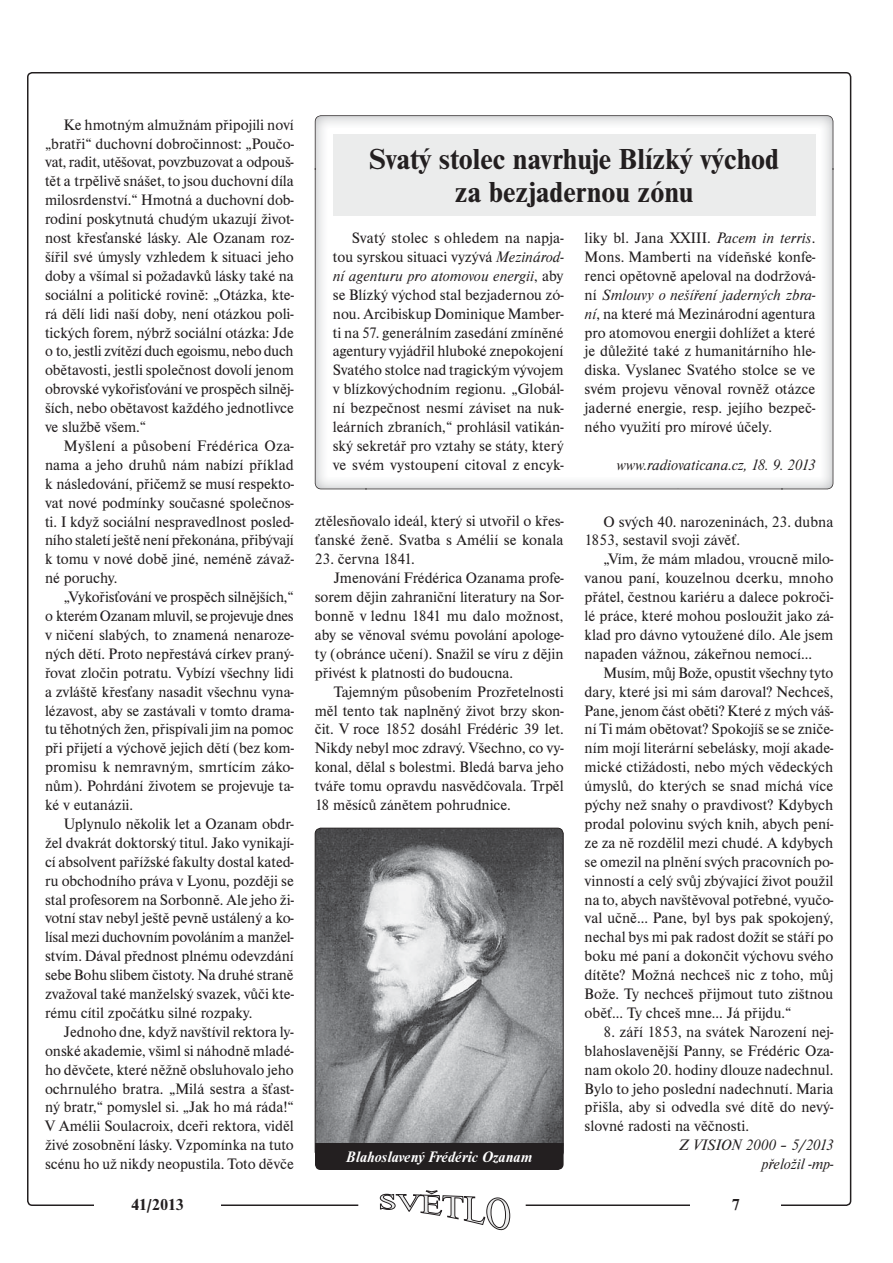
<style>
.page{position:relative;width:893px;height:1263px;background:#fff}
.page>*{position:absolute;margin:0;border:0;box-sizing:border-box;transform-origin:0 0}
.t1{font:700 30px/33px "Nimbus Rom DEE";color:#231f20;text-align:center}
.t2{font:700 16.5px "Nimbus Rom DEE";letter-spacing:-.03em;color:#231f20}
.t3{font:15.75px/18.9px "Nimbus Rom DEE";letter-spacing:-.005em;color:#231f20;text-align:justify}
.t4{font:italic 15.75px/18.9px "Nimbus Rom DEE";color:#231f20;text-align:right}
.t5{font:italic 700 15.75px "Nimbus Rom DEE";color:#fff}
.s1{font-style:italic}
</style>
<div class="page">
<svg style="left:379px;top:1190px;width:131px;height:41px"></svg>
<img style="left:315px;top:828px;width:248px;height:316px">
<div style="left:315px;top:828px;width:248px;height:330px;border:1px solid #231f20;border-radius:6px"></div>
<div style="left:315px;top:1144px;width:248px;height:26px;background:#231f20"></div>
<img style="left:315px;top:115px;width:518px;height:53px">
<img style="left:315px;top:168px;width:51px;height:321px">
<img style="left:781px;top:168px;width:52px;height:321px">
<img style="left:366px;top:487px;width:416px;height:2px">
<div style="left:333px;top:135px;width:482px;height:81px;background:#ebecec"></div>
<p class="t3" style="left:45px;top:116px;width:250px;text-indent:19px">Ke hmotným almužnám připojili noví „bratři“ duchovní dobročinnost: „Poučo&shy;vat, radit, utěšovat, povzbuzovat a odpouš&shy;tět a trpělivě snášet, to jsou duchovní díla milosrdenství.“ Hmotná a duchovní dob&shy;rodiní poskytnutá chudým ukazují život&shy;nost křesťanské lásky. Ale Ozanam roz&shy;šířil své úmysly vzhledem k situaci jeho doby a všímal si požadavků lásky také na sociální a politické rovině: „Otázka, kte&shy;rá dělí lidi naší doby, není otázkou poli&shy;tických forem, nýbrž sociální otázka: Jde o to, jestli zvítězí duch egoismu, nebo duch obětavosti, jestli společnost dovolí jenom obrovské vykořisťování ve prospěch silněj&shy;ších, nebo obětavost každého jednotlivce ve službě všem.“</p>
<p class="t3" style="left:45px;top:438px;width:250px;text-indent:19px">Myšlení a působení Frédérica Oza&shy;nama a jeho druhů nám nabízí příklad k následování, přičemž se musí respekto&shy;vat nové podmínky současné společnos&shy;ti. I když sociální nespravedlnost posled&shy;ního staletí ještě není překonána, přibývají k tomu v nové době jiné, neméně závaž&shy;né poruchy.</p>
<p class="t3" style="left:45px;top:589px;width:250px;text-indent:19px">„Vykořisťování ve prospěch silnějších,“ o kterém Ozanam mluvil, se projevuje dnes v ničení slabých, to znamená nenaroze&shy;ných dětí. Proto nepřestává církev praný&shy;řovat zločin potratu. Vybízí všechny lidi a zvláště křesťany nasadit všechnu vyna&shy;lézavost, aby se zastávali v tomto drama&shy;tu těhotných žen, přispívali jim na pomoc při přijetí a výchově jejich dětí (bez kom&shy;promisu k nemravným, smrtícím záko&shy;nům). Pohrdání životem se projevuje ta&shy;ké v eutanázii.</p>
<p class="t3" style="left:45px;top:816px;width:250px;text-indent:19px">Uplynulo několik let a Ozanam obdr&shy;žel dvakrát doktorský titul. Jako vynikají&shy;cí absolvent pařížské fakulty dostal kated&shy;ru obchodního práva v Lyonu, později se stal profesorem na Sorbonně. Ale jeho ži&shy;votní stav nebyl ještě pevně ustálený a ko&shy;lísal mezi duchovním povoláním a manžel&shy;stvím. Dával přednost plnému odevzdání sebe Bohu slibem čistoty. Na druhé straně zvažoval také manželský svazek, vůči kte&shy;rému cítil zpočátku silné rozpaky.</p>
<p class="t3" style="left:45px;top:1023px;width:250px;text-indent:19px">Jednoho dne, když navštívil rektora ly&shy;onské akademie, všiml si náhodně mladé&shy;ho děvčete, které něžně obsluhovalo jeho ochrnulého bratra. „Milá sestra a šťast&shy;ný bratr,“ pomyslel si. „Jak ho má ráda!“ V Amélii Soulacroix, dceři rektora, viděl živé zosobnění lásky. Vzpomínka na tuto scénu ho už nikdy neopustila. Toto děvče</p>
<h1 class="t1" style="left:369px;top:145px;width:411px">Svatý stolec navrhuje Blízký východ za bezjadernou zónu</h1>
<p class="t3" style="left:333px;top:230px;width:232px;text-indent:19px">Svatý stolec s ohledem na napja&shy;tou syrskou situaci vyzývá <span class="s1">Mezinárod&shy;ní agenturu pro atomovou energii</span>, aby se Blízký východ stal bezjadernou zó&shy;nou. Arcibiskup Dominique Mamber&shy;ti na 57. generálním zasedání zmíněné agentury vyjádřil hluboké znepokojení Svatého stolce nad tragickým vývojem v blízkovýchodním regionu. „Globál&shy;ní bezpečnost nesmí záviset na nuk&shy;leárních zbraních,“ prohlásil vatikán&shy;ský sekretář pro vztahy se státy, který ve svém vystoupení citoval z encyk-</p>
<p class="t3" style="left:584px;top:230px;width:232px">liky bl. Jana XXIII. <span class="s1">Pacem in terris</span>.<br>Mons. Mamberti na vídeňské konfe&shy;renci opětovně apeloval na dodržová&shy;ní <span class="s1">Smlouvy o nešíření jaderných zbra&shy;ní</span>, na které má Mezinárodní agentura pro atomovou energii dohlížet a které je důležité také z humanitárního hle&shy;diska. Vyslanec Svatého stolce se ve svém projevu věnoval rovněž otázce jaderné energie, resp. jejího bezpeč&shy;ného využití pro mírové účely.</p>
<p class="t4" style="left:616px;top:456px;width:200px">www.radiovaticana.cz, 18. 9. 2013</p>
<p class="t3" style="left:315px;top:513px;width:250px">ztělesňovalo ideál, který si utvořil o křes&shy;ťanské ženě. Svatba s Amélií se konala</p>
<p class="t3" style="left:315px;top:551px;width:101px">23. června 1841.</p>
<p class="t3" style="left:334px;top:570px;width:231px">Jmenování Frédérica Ozanama profe-</p>
<p class="t3" style="left:315px;top:589px;width:250px">sorem dějin zahraniční literatury na Sor-</p>
<p class="t3" style="left:315px;top:608px;width:250px">bonně v lednu 1841 mu dalo možnost,</p>
<p class="t3" style="left:315px;top:627px;width:250px">aby se věnoval svému povolání apologe-</p>
<p class="t3" style="left:315px;top:645px;width:250px">ty (obránce učení). Snažil se víru z dějin</p>
<p class="t3" style="left:315px;top:664px;width:200px">přivést k platnosti do budoucna.</p>
<p class="t3" style="left:334px;top:683px;width:231px">Tajemným působením Prozřetelnosti</p>
<p class="t3" style="left:315px;top:702px;width:250px">měl tento tak naplněný život brzy skon-</p>
<p class="t3" style="left:315px;top:721px;width:250px">čit. V roce 1852 dosáhl Frédéric 39 let.</p>
<p class="t3" style="left:315px;top:740px;width:250px">Nikdy nebyl moc zdravý. Všechno, co vy-</p>
<p class="t3" style="left:315px;top:759px;width:250px">konal, dělal s bolestmi. Bledá barva jeho</p>
<p class="t3" style="left:315px;top:778px;width:250px">tváře tomu opravdu nasvědčovala. Trpěl</p>
<p class="t3" style="left:315px;top:797px;width:197px">18 měsíců zánětem pohrudnice.</p>
<p class="t5" style="left:346px;top:1151px;width:188px">Blahoslavený Frédéric Ozanam</p>
<p class="t3" style="left:584px;top:513px;width:250px;text-indent:19px">O svých 40. narozeninách, 23. dubna<br>1853, sestavil svoji závěť.</p>
<p class="t3" style="left:584px;top:551px;width:250px;text-indent:19px">„Vím, že mám mladou, vroucně milo&shy;vanou paní, kouzelnou dcerku, mnoho přátel, čestnou kariéru a dalece pokroči&shy;lé práce, které mohou posloužit jako zá&shy;klad pro dávno vytoužené dílo. Ale jsem napaden vážnou, zákeřnou nemocí...</p>
<p class="t3" style="left:584px;top:664px;width:250px;text-indent:19px">Musím, můj Bože, opustit všechny tyto dary, které jsi mi sám daroval? Nechceš, Pane, jenom část oběti? Které z mých váš&shy;ní Ti mám obětovat? Spokojíš se se zniče&shy;ním mojí literární sebelásky, mojí akade&shy;mické ctižádosti, nebo mých vědeckých úmyslů, do kterých se snad míchá více pýchy než snahy o pravdivost? Kdybych prodal polovinu svých knih, abych pení&shy;ze za ně rozdělil mezi chudé. A kdybych se omezil na plnění svých pracovních po&shy;vinností a celý svůj zbývající život použil na to, abych navštěvoval potřebné, vyučo&shy;val učně... Pane, byl bys pak spokojený, nechal bys mi pak radost dožít se stáří po boku mé paní a dokončit výchovu svého dítěte? Možná nechceš nic z toho, můj Bože. Ty nechceš přijmout tuto zištnou oběť... Ty chceš mne... Já přijdu.“</p>
<p class="t3" style="left:584px;top:1023px;width:250px;text-indent:19px">8. září 1853, na svátek Narození nej&shy;blahoslavenější Panny, se Frédéric Oza&shy;nam okolo 20. hodiny dlouze nadechnul.<br>Bylo to jeho poslední nadechnutí. Maria přišla, aby si odvedla své dítě do nevý&shy;slovné radosti na věčnosti.</p>
<p class="t4" style="left:679px;top:1137px;width:156px">Z VISION 2000 – 5/2013 přeložil -mp-</p>
<p class="t2" style="left:131px;top:1198px;width:54px">41/2013</p>
<p class="t2" style="left:731px;top:1198px;width:10px">7</p>
</div>
